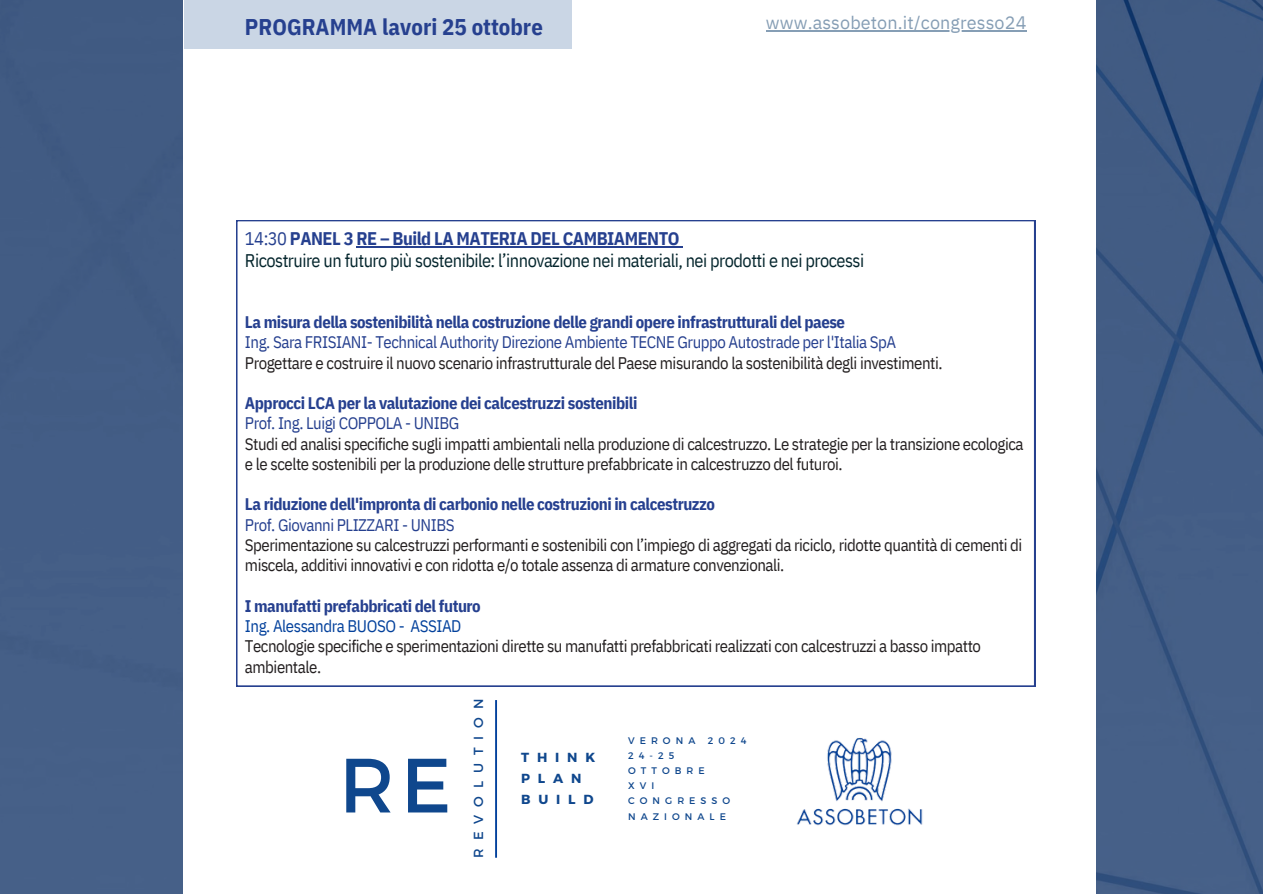
<style>
.page{position:relative;width:1263px;height:894px;background:#fff}
.page>*{position:absolute;margin:0;border:0;box-sizing:border-box;transform-origin:0 0}
.t1{font:76.65px "Montserrat";color:#0f478d}
.t2{font:700 22.65px "IBM Plex Sans Cond";color:#26408f}
.t3{font:18.3px/22.5px "IBM Plex Sans Cond";letter-spacing:-.025em;color:#05262d}
.t4{font:18px "IBM Plex Sans";letter-spacing:.005em;color:#869eb5}
.t5{font:16.8px/20.2px "IBM Plex Sans Cond";letter-spacing:-.025em;color:#231f20}
.t6{font:700 13.2px/20.9px "Montserrat";letter-spacing:.6em;color:#0f478d}
.t7{font:13.2px "Montserrat";letter-spacing:.6em;color:#0f478d}
.t8{font:9.6px/15.1px "Montserrat";letter-spacing:.53em;color:#0f478d}
.s1{color:#26408f}
.s2{font-weight:700;color:#26408f}
.s3{color:#03419c}
</style>
<div class="page">
<div style="left:0;top:0;width:1263px;height:893px;background:#435d86"></div>
<div style="left:184px;top:0;width:912px;height:893px;background:#fff"></div>
<hr style="left:495px;top:699px;width:2px;height:158px;background:#03419c">
<img style="left:796px;top:737px;width:127px;height:89px">
<svg style="left:236px;top:220px;width:799px;height:466px"></svg>
<hr style="left:356px;top:246px;width:323px;height:1px;background:#26408f">
<hr style="left:766px;top:30px;width:261px;height:2px;background:#869eb5">
<div style="left:184px;top:0;width:387px;height:48px;background:#cad6e5"></div>
<p class="t2" style="left:245px;top:11px;width:299px">PROGRAMMA lavori 25 ottobre</p>
<p class="t4" style="left:766px;top:11px;width:262px">www.assobeton.it/congresso24</p>
<h4 class="t3" style="left:245px;top:227px;width:621px"><span class="s1">14:30</span> <span class="s2">PANEL 3 RE – Build LA MATERIA DEL CAMBIAMENTO<br></span>Ricostruire un futuro più sostenibile: l’innovazione nei materiali, nei prodotti e nei processi</h4>
<p class="t5" style="left:245px;top:311px;width:699px"><span class="s2">La misura della sostenibilità nella costruzione delle grandi opere infrastrutturali del paese<br></span><span class="s1">Ing. Sara FRISIANI- Technical Authority Direzione Ambiente TECNE Gruppo Autostrade per l'Italia SpA<br></span>Progettare e costruire il nuovo scenario infrastrutturale del Paese misurando la sostenibilità degli investimenti.</p>
<p class="t5" style="left:245px;top:392px;width:780px"><span class="s2">Approcci LCA per la valutazione dei calcestruzzi sostenibili<br></span><span class="s1">Prof. Ing. Luigi COPPOLA - UNIBG<br></span>Studi ed analisi specifiche sugli impatti ambientali nella produzione di calcestruzzo. Le strategie per la transizione ecologica e le scelte sostenibili per la produzione delle strutture prefabbricate in calcestruzzo del futuroi.</p>
<p class="t5" style="left:245px;top:494px;width:779px"><span class="s2">La riduzione dell'impronta di carbonio nelle costruzioni in calcestruzzo<br></span><span class="s1">Prof. Giovanni PLIZZARI - UNIBS<br></span>Sperimentazione su calcestruzzi performanti e sostenibili con l’impiego di aggregati da riciclo, ridotte quantità di cementi di miscela, additivi innovativi e con ridotta e/o totale assenza di armature convenzionali.</p>
<p class="t5" style="left:245px;top:595px;width:738px"><span class="s2">I manufatti prefabbricati del futuro<br></span><span class="s3">Ing. Alessandra BUOSO - ASSIAD<br></span>Tecnologie specifiche e sperimentazioni dirette su manufatti prefabbricati realizzati con calcestruzzi a basso impatto ambientale.</p>
<p class="t1" style="left:339px;top:735px;width:114px">RE</p>
<p class="t7" style="left:470px;top:857px;width:160px;rotate:-90deg">REVOLUTION</p>
<h3 class="t6" style="left:521px;top:745px;width:76px">THINK<br>PLAN</h3>
<p class="t6" style="left:521px;top:787px;width:74px">BUILD</p>
<h3 class="t8" style="left:628px;top:732px;width:69px">VERONA</h3>
<h3 class="t8" style="left:708px;top:732px;width:40px">2024</h3>
<h3 class="t8" style="left:628px;top:747px;width:48px">24-25</h3>
<h3 class="t8" style="left:628px;top:762px;width:78px">OTTOBRE</h3>
<h3 class="t8" style="left:628px;top:777px;width:28px">XVI</h3>
<h3 class="t8" style="left:628px;top:792px;width:104px">CONGRESSO<br>NAZIONALE</h3>
</div>
